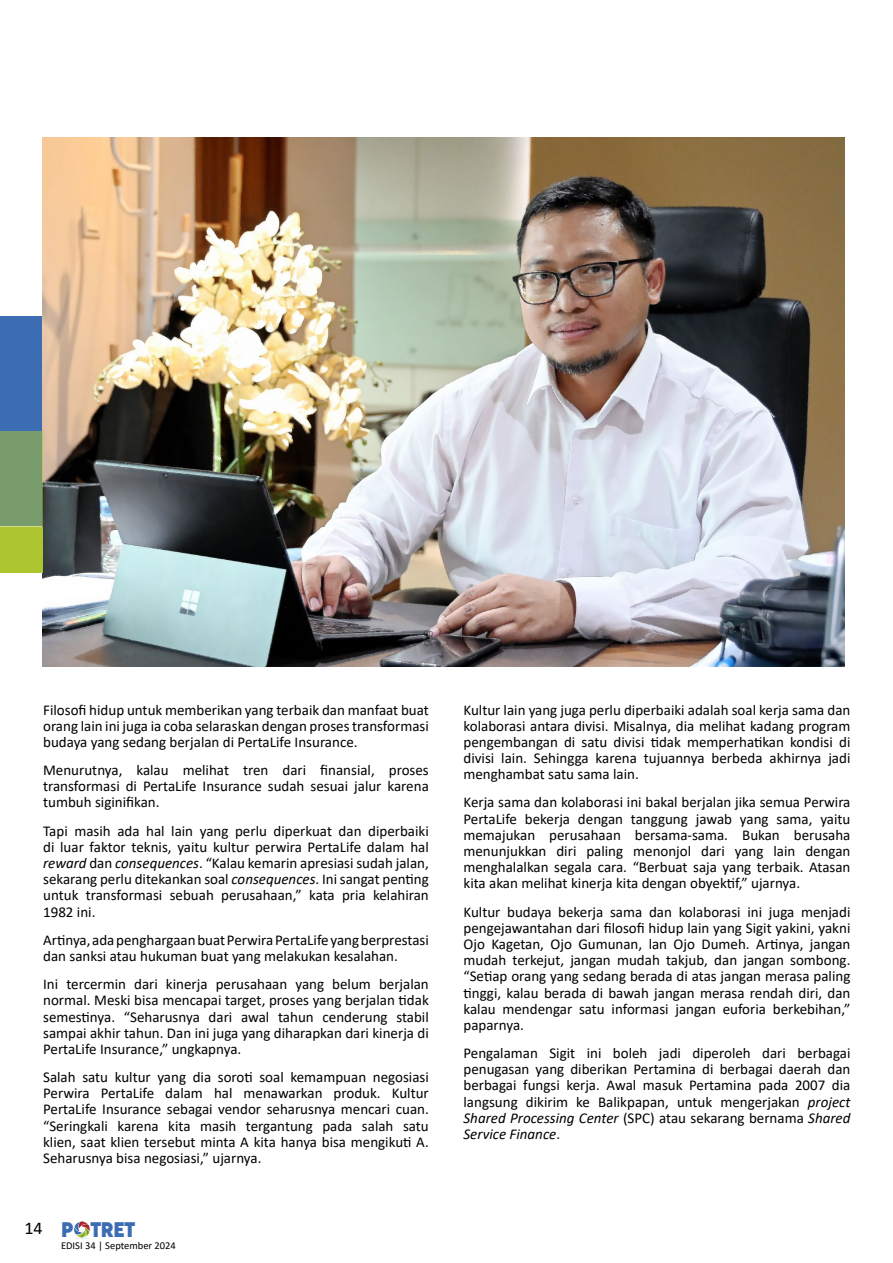
<style>
.page{position:relative;width:893px;height:1263px;background:#fff}
.page>*{position:absolute;margin:0;border:0;box-sizing:border-box;transform-origin:0 0}
.t1{font:800 21px "Acre";color:#3c6db2}
.t2{font:18px "Calibri";color:#000}
.t3{font:15px/16.2px "Calibri";color:#000;text-align:justify}
.t4{font:10.5px "Calibri";color:#000}
.s1{font-style:italic}
</style>
<div class="page">
<hr style="left:74px;top:1237px;width:16px;height:3px;background:#8f8f8f;border-radius:50%">
<svg style="left:74px;top:1221px;width:16px;height:16px"></svg>
<div style="left:0;top:316px;width:43px;height:210px;background:#3c6db2"></div>
<img style="left:43px;top:137px;width:802px;height:530px">
<div style="left:0;top:432px;width:43px;height:95px;background:#789c6b"></div>
<div style="left:0;top:527px;width:43px;height:46px;background:#adc52e"></div>
<p class="t3" style="left:43px;top:701px;width:387px">Filosofi hidup untuk memberikan yang terbaik dan manfaat buat orang lain ini juga ia coba selaraskan dengan proses transformasi budaya yang sedang berjalan di PertaLife Insurance.</p>
<p class="t3" style="left:43px;top:762px;width:387px">Menurutnya, kalau melihat tren dari finansial, proses transformasi di PertaLife Insurance sudah sesuai jalur karena tumbuh siginifikan.</p>
<p class="t3" style="left:43px;top:822px;width:387px">Tapi masih ada hal lain yang perlu diperkuat dan diperbaiki di luar faktor teknis, yaitu kultur perwira PertaLife dalam hal <span class="s1">reward</span> dan <span class="s1">consequences</span>. “Kalau kemarin apresiasi sudah jalan, sekarang perlu ditekankan soal <span class="s1">consequences</span>. Ini sangat penting untuk transformasi sebuah perusahaan,” kata pria kelahiran 1982 ini.</p>
<p class="t3" style="left:43px;top:931px;width:387px">Artinya, ada penghargaan buat Perwira PertaLife yang berprestasi dan sanksi atau hukuman buat yang melakukan kesalahan.</p>
<p class="t3" style="left:43px;top:976px;width:387px">Ini tercermin dari kinerja perusahaan yang belum berjalan normal. Meski bisa mencapai target, proses yang berjalan tidak semestinya. “Seharusnya dari awal tahun cenderung stabil sampai akhir tahun. Dan ini juga yang diharapkan dari kinerja di PertaLife Insurance,” ungkapnya.</p>
<p class="t3" style="left:43px;top:1068px;width:387px">Salah satu kultur yang dia soroti soal kemampuan negosiasi Perwira PertaLife dalam hal menawarkan produk. Kultur PertaLife Insurance sebagai vendor seharusnya mencari cuan. “Seringkali karena kita masih tergantung pada salah satu klien, saat klien tersebut minta A kita hanya bisa mengikuti A.<br>Seharusnya bisa negosiasi,” ujarnya.</p>
<p class="t2" style="left:24px;top:1215px;width:20px">14</p>
<h1 class="t1" style="left:61px;top:1215px;width:76px">P TRET</h1>
<p class="t4" style="left:61px;top:1238px;width:116px">EDISI 34 | September 2024</p>
<p class="t3" style="left:463px;top:701px;width:388px">Kultur lain yang juga perlu diperbaiki adalah soal kerja sama dan kolaborasi antara divisi. Misalnya, dia melihat kadang program pengembangan di satu divisi tidak memperhatikan kondisi di divisi lain. Sehingga karena tujuannya berbeda akhirnya jadi menghambat satu sama lain.</p>
<p class="t3" style="left:463px;top:794px;width:388px">Kerja sama dan kolaborasi ini bakal berjalan jika semua Perwira PertaLife bekerja dengan tanggung jawab yang sama, yaitu memajukan perusahaan bersama-sama. Bukan berusaha menunjukkan diri paling menonjol dari yang lain dengan menghalalkan segala cara. “Berbuat saja yang terbaik. Atasan kita akan melihat kinerja kita dengan obyektif,” ujarnya.</p>
<p class="t3" style="left:463px;top:903px;width:388px">Kultur budaya bekerja sama dan kolaborasi ini juga menjadi pengejawantahan dari filosofi hidup lain yang Sigit yakini, yakni Ojo Kagetan, Ojo Gumunan, lan Ojo Dumeh. Artinya, jangan mudah terkejut, jangan mudah takjub, dan jangan sombong. “Setiap orang yang sedang berada di atas jangan merasa paling tinggi, kalau berada di bawah jangan merasa rendah diri, dan kalau mendengar satu informasi jangan euforia berkebihan,” paparnya.</p>
<p class="t3" style="left:463px;top:1044px;width:388px">Pengalaman Sigit ini boleh jadi diperoleh dari berbagai penugasan yang diberikan Pertamina di berbagai daerah dan berbagai fungsi kerja. Awal masuk Pertamina pada 2007 dia langsung dikirim ke Balikpapan, untuk mengerjakan <span class="s1">project Shared Processing Center</span> (SPC) atau sekarang bernama <span class="s1">Shared Service Finance</span>.</p>
</div>
